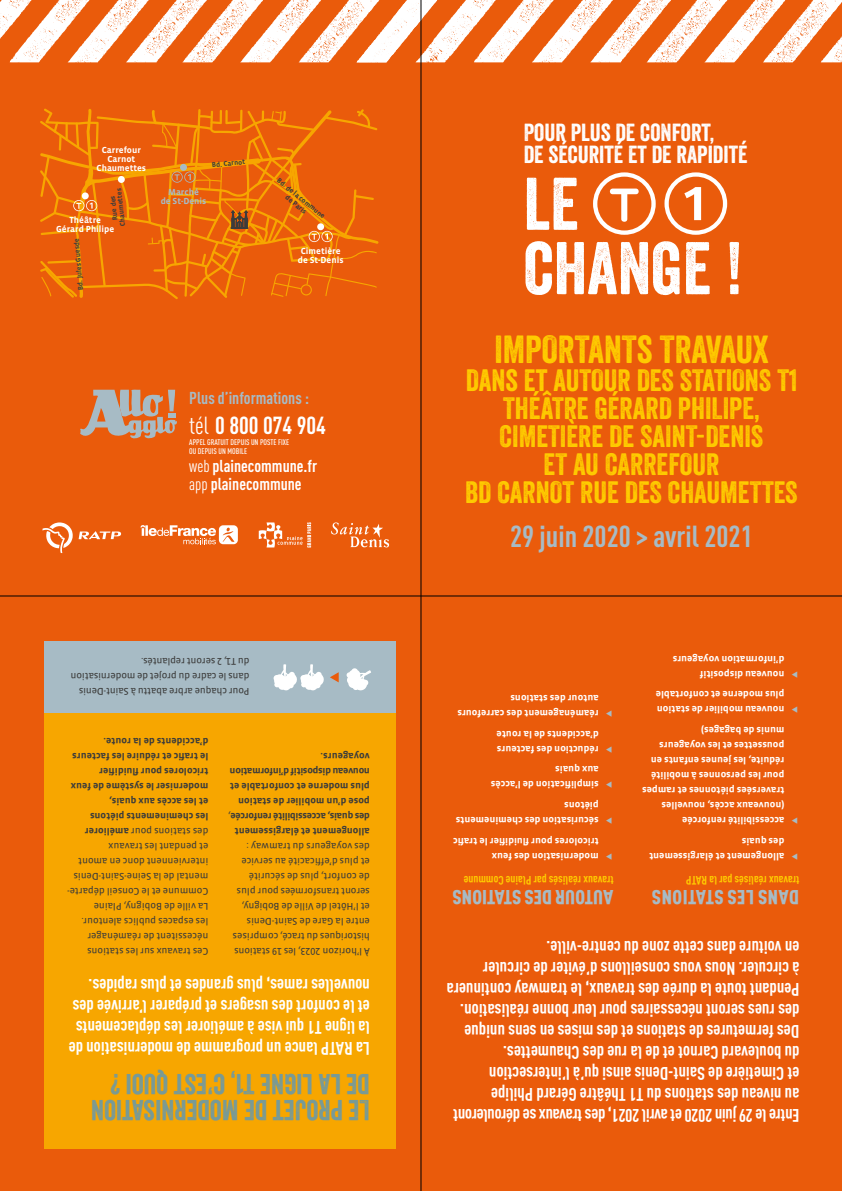
<style>
.page{position:relative;width:842px;height:1191px;background:#fff}
.page>*{position:absolute;margin:0;border:0;box-sizing:border-box;transform-origin:0 0}
.t1{font:72px/64.4px "Veneer";color:#fff}
.t2{font:38px "Veneer";color:#fc0}
.t3{font:30px/28px "Veneer";color:#fc0;text-align:center}
.t4{font:700 condensed 30px "DIN Pro";color:#a7bbc5}
.t5{font:28px/26px "Veneer";color:#769a99}
.t6{font:700 24.4px "DIN Cond";color:#fff}
.t7{font:24px/22px "Veneer";color:#fff}
.t8{font:900 condensed 20px "DIN Pro";color:#a7bbc5}
.t9{font:900 condensed 20px "DIN Pro";letter-spacing:.02em;color:#a7bbc5}
.t10{font:700 condensed 18px/21px "DIN Pro";color:#fff}
.t11{font:700 17px/17.5px "DIN Cond";color:#fff}
.t12{font:700 17px "DIN Cond";color:#a7bbc5}
.t13{font:700 condensed 12px "DIN Pro";color:#fc0}
.t14{font:10px/15px "Vista Sans Reg";color:#3c3c3b}
.t15{font:700 10px/15px "Vista Sans";color:#fff}
.t16{font:700 10px/15px "Vista Sans";color:#3c3c3b}
.t17{font:700 9px/9px "Vista Sans";color:#fff;text-align:center}
.t18{font:700 9px/9px "Vista Sans";color:#a7bbc5;text-align:center}
.t19{font:500 8.1px/8.5px "DIN Cond";color:#fff}
.t20{font:700 7px/8px "Vista Sans";color:#3c3c3b;text-align:center}
.s1{font-weight:400}
.s2{font-family:"Vista Sans Alt Reg"}
.s3{font-family:"Vista Sans";font-weight:700}
.s4{font-family:"Vista Sans Reg";font-weight:400}
</style>
<div class="page">
<div style="left:0;top:0;width:421px;height:595px;background:#ea5b0b"></div>
<div style="left:421px;top:0;width:421px;height:595px;background:#ea5b0b"></div>
<svg style="left:0;top:0;width:842px;height:63px"></svg>
<div style="left:0;top:595px;width:421px;height:596px;background:#ea5b0b"></div>
<div style="left:421px;top:595px;width:421px;height:596px;background:#ea5b0b"></div>
<svg style="left:80px;top:389px;width:97px;height:50px"></svg>
<hr style="left:0;top:595px;width:842px;height:1px;background:#000">
<hr style="left:420px;top:0;width:1px;height:1191px;background:#000">
<svg style="left:43px;top:522px;width:30px;height:31px"></svg>
<svg style="left:79px;top:531px;width:42px;height:8px"></svg>
<svg style="left:259px;top:522px;width:52px;height:25px"></svg>
<svg style="left:331px;top:522px;width:58px;height:25px"></svg>
<svg style="left:140px;top:525px;width:98px;height:20px"></svg>
<div style="left:44px;top:641px;width:351px;height:507px;background:#f7a600"></div>
<div style="left:44px;top:641px;width:351px;height:71px;background:#a7bbc5"></div>
<svg style="left:346px;top:668px;width:25px;height:23px"></svg>
<svg style="left:274px;top:664px;width:50px;height:26px"></svg>
<svg style="left:330px;top:672px;width:9px;height:10px"></svg>
<svg style="left:593px;top:172px;width:63px;height:63px"></svg>
<svg style="left:664px;top:172px;width:63px;height:63px"></svg>
<svg style="left:40px;top:108px;width:339px;height:191px"></svg>
<p class="t17" style="left:97px;top:146px;width:51px">Carrefour<br>Carnot<br>Chaumettes</p>
<p class="t20" style="left:113px;top:227px;width:40px;line-height:7px;rotate:-96deg">Rue des<br>Chaumettes</p>
<p class="t17" style="left:56px;top:216px;width:60px">Théâtre<br>Gérard Philipe</p>
<p class="t20" style="left:77px;top:290px;width:53px;rotate:-95deg">Bd. Jules Guesde</p>
<p class="t20" style="left:212px;top:161px;width:35px;rotate:-6deg">Bd. Carnot</p>
<p class="t18" style="left:161px;top:187px;width:47px">Marché<br>de St-Denis</p>
<p class="t20" style="left:280px;top:176px;width:61px;rotate:39deg">Bd. de la commune de Paris</p>
<p class="t17" style="left:298px;top:246px;width:47px">Cimetière de St-Denis</p>
<p class="t12" style="left:189px;top:388px;width:122px">Plus d’informations :</p>
<h3 class="t6" style="left:189px;top:410px;width:138px"><span class="s1">tél</span> 0 800 074 904</h3>
<p class="t19" style="left:189px;top:438px;width:102px">APPEL GRATUIT DEPUIS UN POSTE FIXE<br>OU DEPUIS UN MOBILE</p>
<p class="t11" style="left:189px;top:457px;width:130px"><span class="s1">web</span> plainecommune.fr <span class="s1">app</span> plainecommune</p>
<p class="t14" style="left:249px;top:698px;width:180px;rotate:-180deg">Pour chaque arbre abattu à Saint-Denis dans le cadre du projet de modernisation du T<span class="s2">1 2</span>, seront replantés.</p>
<p class="t16" style="left:208px;top:823px;width:139px;rotate:-180deg">les cheminements piétons<br>et les accès aux quais, moderniser le système de feux tricolores pour fluidifier<br>le trafic et réduire les facteurs d’accidents de la route.</p>
<p class="t14" style="left:208px;top:958px;width:143px;rotate:-180deg">Ces travaux sur les stations nécessitent de réaménager<br>les espaces publics alentour.<br>La ville de Bobigny, Plaine<br>Commune et le Conseil départe&shy;mental de la Seine-Saint-Denis interviennent donc en amont et pendant les travaux<br>des stations pour <span class="s3">améliorer</span></p>
<p class="t16" style="left:370px;top:838px;width:143px;rotate:-180deg">allongement et élargissement des quais, accessibilité renforcée<span class="s4">, </span>pose d’un mobilier de station plus moderne et confortable et nouveau dispositif d’information voyageurs.</p>
<p class="t14" style="left:370px;top:958px;width:139px;rotate:-180deg">À l’horizon <span class="s2">2023</span>, les <span class="s2">19</span> stations historiques du tracé, comprises entre la Gare de Saint-Denis<br>et l’Hôtel de Ville de Bobigny, seront transformées pour plus de confort, plus de sécurité<br>et plus d’efficacité au service des voyageurs du tramway :</p>
<p class="t10" style="left:370px;top:1060px;width:303px;rotate:-180deg">La RATP lance un programme de modernisation de la ligne T1 qui vise à améliorer les déplacements et le confort des usagers et préparer l’arrivée des nouvelles rames, plus grandes et plus rapides.</p>
<h3 class="t5" style="left:370px;top:1123px;width:280px;rotate:-180deg">LE PROJET DE MODERNISATION<br>DE LA LIGNE T1, C’EST QUOI ?</h3>
<h3 class="t7" style="left:524px;top:121px;width:225px">POUR PLUS DE CONFORT,<br>DE SÉCURITÉ ET DE RAPIDITÉ</h3>
<h1 class="t1" style="left:524px;top:171px;width:221px">LE<br>CHANGE !</h1>
<h2 class="t2" style="left:494px;top:326px;width:275px">IMPORTANTS TRAVAUX</h2>
<h3 class="t3" style="left:465px;top:366px;width:334px">DANS ET AUTOUR DES STATIONS T1<br>THÉÂTRE GÉRARD PHILIPE,<br>CIMETIÈRE DE SAINT-DENIS<br>ET AU CARREFOUR<br>BD CARNOT RUE DES CHAUMETTES</h3>
<h3 class="t4" style="left:510px;top:513px;width:244px">29 juin 2020 &gt; avril 2021</h3>
<p class="t15" style="left:784px;top:681px;width:113px;rotate:-180deg">nouveau dispositif d’information voyageurs</p>
<p class="t15" style="left:599px;top:720px;width:143px;rotate:-180deg">réaménagement des carrefours autour des stations</p>
<p class="t15" style="left:784px;top:717px;width:130px;rotate:-180deg">nouveau mobilier de station plus moderne et confortable</p>
<p class="t15" style="left:599px;top:756px;width:104px;rotate:-180deg">réduction des facteurs d’accidents de la route</p>
<p class="t15" style="left:599px;top:792px;width:109px;rotate:-180deg">simplification de l’accès aux quais</p>
<p class="t15" style="left:599px;top:827px;width:144px;rotate:-180deg">sécurisation des cheminements piétons</p>
<p class="t15" style="left:784px;top:827px;width:144px;rotate:-180deg">accessibilité renforcée (nouveaux accès, nouvelles traversées piétonnes et rampes pour les personnes à mobilité réduite, les jeunes enfants en poussettes et les voyageurs munis de bagages)</p>
<p class="t15" style="left:599px;top:863px;width:147px;rotate:-180deg">modernisation des feux tricolores pour fluidifier le trafic</p>
<p class="t15" style="left:784px;top:863px;width:137px;rotate:-180deg">allongement et élargissement des quais</p>
<p class="t13" style="left:614px;top:889px;width:151px;rotate:-180deg">travaux réalisés par Plaine Commune</p>
<p class="t13" style="left:799px;top:889px;width:115px;rotate:-180deg">travaux réalisés par la RATP</p>
<p class="t8" style="left:614px;top:913px;width:163px;rotate:-180deg">AUTOUR DES STATIONS</p>
<p class="t9" style="left:799px;top:913px;width:149px;rotate:-180deg">DANS LES STATIONS</p>
<p class="t10" style="left:799px;top:1127px;width:354px;rotate:-180deg">Entre le 29 juin 2020 et avril 2021, des travaux se dérouleront au niveau des stations du T1 Théâtre Gérard Philipe<br>et Cimetière de Saint-Denis ainsi qu’à l’intersection<br>du boulevard Carnot et de la rue des Chaumettes.<br>Des fermetures de stations et des mises en sens unique des rues seront nécessaires pour leur bonne réalisation.<br>Pendant toute la durée des travaux, le tramway continuera à circuler. Nous vous conseillons d’éviter de circuler<br>en voiture dans cette zone du centre-ville.</p>
</div>
